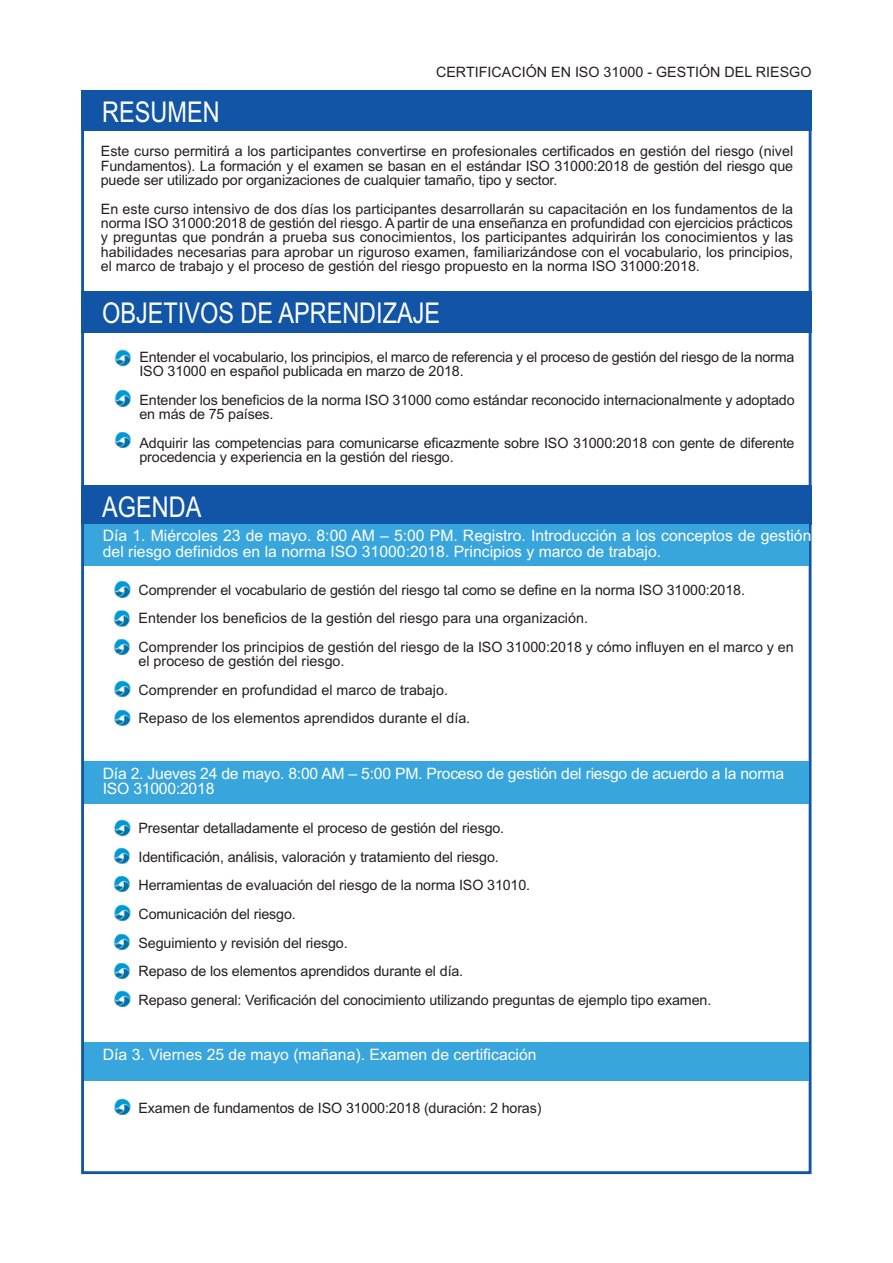
<style>
.page{position:relative;width:893px;height:1263px;background:#fff}
.page>*{position:absolute;margin:0;border:0;box-sizing:border-box;transform-origin:0 0}
.t1{font:28.65px "Arial Narrow";color:#fff}
.t2{font:15.75px/15.8px "Arial";color:#fff}
.t3{font:14.25px/28.7px "Arial";letter-spacing:-.01em;color:#231f20}
</style>
<div class="page">
<div style="left:81px;top:90px;width:730px;height:41px;background:#1255a6"></div>
<div style="left:81px;top:291px;width:730px;height:41px;background:#1255a6"></div>
<img style="left:114px;top:350px;width:17px;height:16px">
<img style="left:114px;top:390px;width:17px;height:17px">
<img style="left:114px;top:432px;width:17px;height:16px">
<div style="left:81px;top:485px;width:730px;height:40px;background:#1255a6"></div>
<div style="left:84px;top:525px;width:724px;height:41px;background:#39a5dd"></div>
<img style="left:114px;top:581px;width:17px;height:17px">
<img style="left:113px;top:610px;width:17px;height:17px">
<img style="left:113px;top:639px;width:17px;height:16px">
<div style="left:84px;top:761px;width:724px;height:42px;background:#39a5dd"></div>
<img style="left:114px;top:820px;width:17px;height:16px">
<img style="left:113px;top:847px;width:17px;height:17px">
<img style="left:113px;top:876px;width:17px;height:16px">
<img style="left:114px;top:905px;width:17px;height:16px">
<img style="left:113px;top:934px;width:17px;height:16px">
<img style="left:113px;top:963px;width:17px;height:16px">
<div style="left:84px;top:1043px;width:724px;height:38px;background:#39a5dd"></div>
<img style="left:114px;top:1099px;width:17px;height:16px">
<img style="left:114px;top:681px;width:17px;height:16px">
<img style="left:114px;top:709px;width:17px;height:17px">
<img style="left:114px;top:991px;width:17px;height:16px">
<h1 class="t1" style="left:102px;top:101px;width:119px">RESUMEN</h1>
<p class="t3" style="left:436px;top:59px;width:377px">CERTIFICACIÓN EN ISO 31000 - GESTIÓN DEL RIESGO</p>
<p class="t3" style="left:101px;top:146px;width:694px;line-height:14.2px;text-align:justify">Este curso permitirá a los participantes convertirse en profesionales certificados en gestión del riesgo (nivel Fundamentos). La formación y el examen se basan en el estándar ISO 31000:2018 de gestión del riesgo que puede ser utilizado por organizaciones de cualquier tamaño, tipo y sector.</p>
<p class="t3" style="left:101px;top:203px;width:694px;line-height:14.2px;text-align:justify">En este curso intensivo de dos días los participantes desarrollarán su capacitación en los fundamentos de la norma ISO 31000:2018 de gestión del riesgo. A partir de una enseñanza en profundidad con ejercicios prácticos y preguntas que pondrán a prueba sus conocimientos, los participantes adquirirán los conocimientos y las habilidades necesarias para aprobar un riguroso examen, familiarizándose con el vocabulario, los principios, el marco de trabajo y el proceso de gestión del riesgo propuesto en la norma ISO 31000:2018.</p>
<h1 class="t1" style="left:102px;top:302px;width:339px">OBJETIVOS DE APRENDIZAJE</h1>
<p class="t3" style="left:139px;top:351px;width:656px;line-height:14.2px">Entender el vocabulario, los principios, el marco de referencia y el proceso de gestión del riesgo de la norma<br>ISO 31000 en español publicada en marzo de 2018.</p>
<p class="t3" style="left:139px;top:394px;width:657px;line-height:14.2px">Entender los beneficios de la norma ISO 31000 como estándar reconocido internacionalmente y adoptado en más de 75 países.</p>
<p class="t3" style="left:139px;top:437px;width:657px;line-height:14.2px">Adquirir las competencias para comunicarse eficazmente sobre ISO 31000:2018 con gente de diferente procedencia y experiencia en la gestión del riesgo.</p>
<h1 class="t1" style="left:102px;top:496px;width:101px">AGENDA</h1>
<p class="t2" style="left:103px;top:529px;width:710px">Día 1. Miércoles 23 de mayo. 8:00 AM – 5:00 PM. Registro. Introducción a los conceptos de gestión del riesgo definidos en la norma ISO 31000:2018. Principios y marco de trabajo.</p>
<p class="t3" style="left:138px;top:577px;width:657px">Comprender el vocabulario de gestión del riesgo tal como se define en la norma ISO 31000:2018.<br>Entender los beneficios de la gestión del riesgo para una organización.<br>Comprender los principios de gestión del riesgo de la ISO 31000:2018 y cómo influyen en el marco y en</p>
<p class="t3" style="left:138px;top:648px;width:333px">el proceso de gestión del riesgo.<br>Comprender en profundidad el marco de trabajo.<br>Repaso de los elementos aprendidos durante el día.</p>
<p class="t2" style="left:103px;top:767px;width:683px">Día 2. Jueves 24 de mayo. 8:00 AM – 5:00 PM. Proceso de gestión del riesgo de acuerdo a la norma<br>ISO 31000:2018</p>
<p class="t3" style="left:138px;top:815px;width:574px">Presentar detalladamente el proceso de gestión del riesgo.<br>Identificación, análisis, valoración y tratamiento del riesgo.<br>Herramientas de evaluación del riesgo de la norma ISO 31010.<br>Comunicación del riesgo.<br>Seguimiento y revisión del riesgo.<br>Repaso de los elementos aprendidos durante el día.<br>Repaso general: Verificación del conocimiento utilizando preguntas de ejemplo tipo examen.</p>
<p class="t2" style="left:103px;top:1048px;width:435px">Día 3. Viernes 25 de mayo (mañana). Examen de certificación</p>
<p class="t3" style="left:138px;top:1095px;width:404px">Examen de fundamentos de ISO 31000:2018 (duración: 2 horas)</p>
</div>
